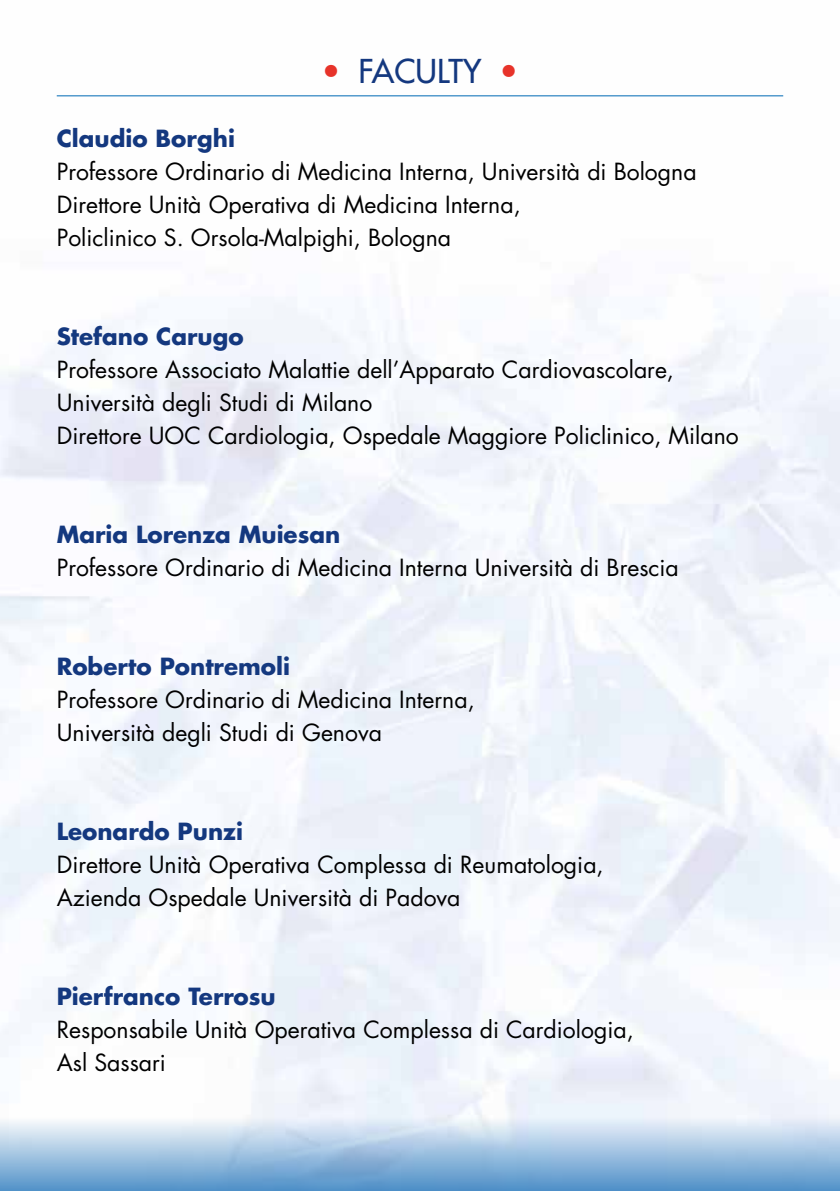
<style>
.page{position:relative;width:840px;height:1191px;background:#fff}
.page>*{position:absolute;margin:0;border:0;box-sizing:border-box;transform-origin:0 0}
.t1{font:500 32px "Futura Std";color:#14387f}
.t2{font:23px/33px "Futura Std";color:#000}
.t3{font:700 23px "Futura Std";color:#14387f}
.s1{font-weight:700;color:#e7332a}
</style>
<div class="page">
<img style="left:1px;top:95px;width:838px;height:1022px">
<img style="left:0;top:0;width:1px;height:1191px">
<div style="left:0;top:1117px;width:839px;height:74px;background:linear-gradient(to bottom,#f3f6fb,#5090c7)"></div>
<hr style="left:57px;top:95px;width:725px;height:1px;background:#0069b4">
<h1 class="t1" style="left:320px;top:51px;width:201px"><span class="s1">•</span> FACULTY <span class="s1">•</span></h1>
<p class="t3" style="left:57px;top:123px;width:180px">Claudio Borghi</p>
<p class="t2" style="left:57px;top:155px;width:641px">Professore Ordinario di Medicina Interna, Università di Bologna<br>Direttore Unità Operativa di Medicina Interna,<br>Policlinico S. Orsola-Malpighi, Bologna</p>
<p class="t3" style="left:57px;top:321px;width:188px">Stefano Carugo</p>
<p class="t2" style="left:57px;top:353px;width:683px">Professore Associato Malattie dell’Apparato Cardiovascolare,<br>Università degli Studi di Milano<br>Direttore UOC Cardiologia, Ospedale Maggiore Policlinico, Milano</p>
<p class="t3" style="left:57px;top:519px;width:285px">Maria Lorenza Muiesan</p>
<p class="t2" style="left:57px;top:551px;width:623px">Professore Ordinario di Medicina Interna Università di Brescia</p>
<p class="t3" style="left:57px;top:651px;width:235px">Roberto Pontremoli</p>
<p class="t2" style="left:57px;top:683px;width:419px">Professore Ordinario di Medicina Interna,<br>Università degli Studi di Genova</p>
<p class="t3" style="left:57px;top:816px;width:188px">Leonardo Punzi</p>
<p class="t2" style="left:57px;top:848px;width:548px">Direttore Unità Operativa Complessa di Reumatologia,<br>Azienda Ospedale Università di Padova</p>
<p class="t3" style="left:57px;top:981px;width:220px">Pierfranco Terrosu</p>
<p class="t2" style="left:57px;top:1013px;width:578px">Responsabile Unità Operativa Complessa di Cardiologia,<br>Asl Sassari</p>
</div>
